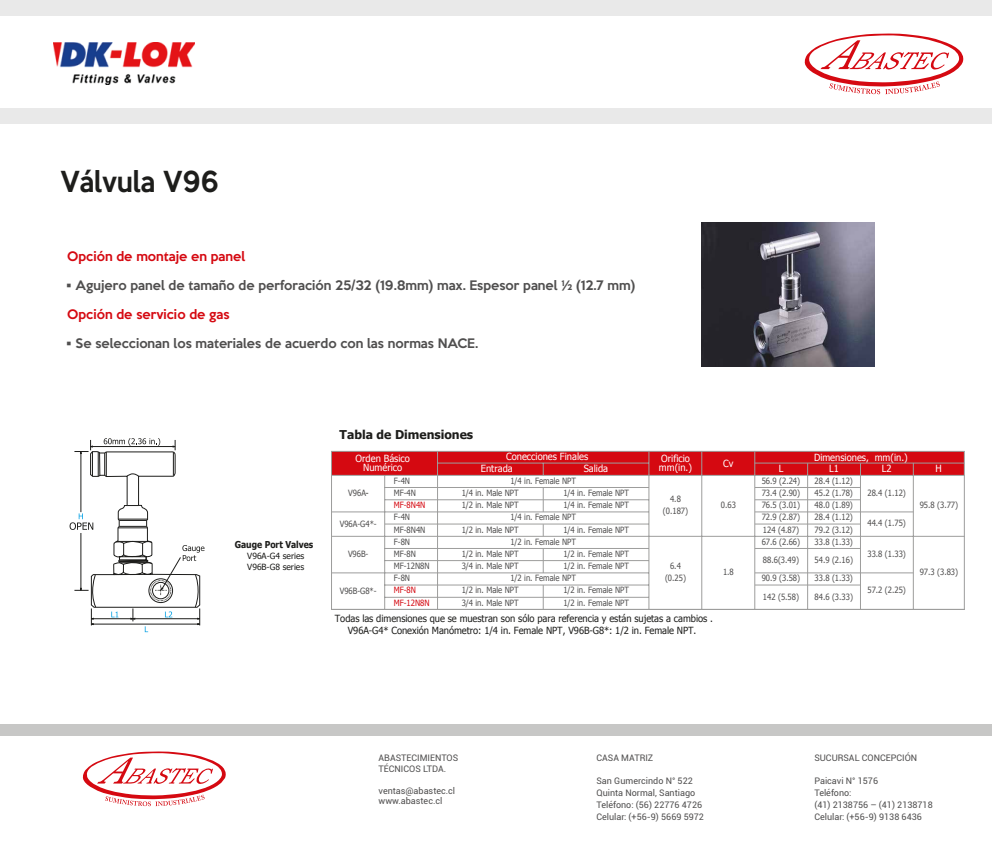
<style>
.page{position:relative;width:992px;height:853px;background:#fff}
.page>*{position:absolute;margin:0;border:0;box-sizing:border-box;transform-origin:0 0}
.t1{font:500 26.5px "Keep Calm";color:#1d1d1b;scale:.94 1}
.t2{font:700 12.2px "Tahoma";color:#1d1d1b}
.t3{font:500 12px "Keep Calm";color:#504f4f}
.t4{font:500 12px "Keep Calm";color:#d50911}
.t5{font:9.8px/12.3px "Tahoma";letter-spacing:-.005em;color:#1d1d1b;text-align:center;scale:.95 1}
.t6{font:9.8px/9px "Tahoma";color:#fff;text-align:center;scale:.95 1}
.t7{font:700 9.5px "Tahoma";color:#1d1d1b;scale:.9 1}
.t8{font:9px/12px "Roboto";color:#504f4f}
.t9{font:8.6px/12.2px "Tahoma";color:#504f4f;scale:.9 1}
.t10{font:8.6px/12.2px "Tahoma";color:#d50911;scale:.9 1}
.t11{font:8.5px/11px "Tahoma";color:#1d1d1b}
.s1{color:#1d1d1b}
</style>
<div class="page">
<div style="left:0;top:0;width:992px;height:124px;background:#e9e9e9"></div>
<div style="left:0;top:16px;width:992px;height:92px;background:#fff"></div>
<svg style="left:804px;top:33px;width:160px;height:61px"></svg>
<img style="left:54px;top:43px;width:141px;height:42px">
<svg style="left:82px;top:751px;width:144px;height:55px"></svg>
<div style="left:0;top:724px;width:992px;height:11px;background:#c7c7c6"></div>
<div style="left:331px;top:451px;width:632px;height:24px;background:#d50911"></div>
<div style="left:331px;top:451px;width:634px;height:159px;border:1px solid #9d9d9c"></div>
<hr style="left:384px;top:476px;width:1px;height:134px;background:#9d9d9c">
<hr style="left:437px;top:451px;width:1px;height:159px;background:#9d9d9c">
<hr style="left:649px;top:451px;width:1px;height:159px;background:#9d9d9c">
<hr style="left:701px;top:451px;width:1px;height:159px;background:#9d9d9c">
<hr style="left:754px;top:451px;width:1px;height:159px;background:#9d9d9c">
<hr style="left:807px;top:463px;width:1px;height:147px;background:#9d9d9c">
<hr style="left:860px;top:463px;width:1px;height:147px;background:#9d9d9c">
<hr style="left:913px;top:463px;width:1px;height:147px;background:#9d9d9c">
<hr style="left:438px;top:463px;width:211px;height:1px;background:#9d9d9c">
<hr style="left:332px;top:475px;width:633px;height:1px;background:#9d9d9c">
<hr style="left:384px;top:487px;width:264px;height:1px;background:#9d9d9c">
<hr style="left:385px;top:500px;width:264px;height:1px;background:#9d9d9c">
<hr style="left:332px;top:512px;width:316px;height:1px;background:#9d9d9c">
<hr style="left:385px;top:524px;width:263px;height:1px;background:#9d9d9c">
<hr style="left:332px;top:536px;width:633px;height:1px;background:#9d9d9c">
<hr style="left:384px;top:548px;width:264px;height:1px;background:#9d9d9c">
<hr style="left:384px;top:560px;width:265px;height:1px;background:#9d9d9c">
<hr style="left:332px;top:573px;width:317px;height:1px;background:#9d9d9c">
<hr style="left:384px;top:585px;width:265px;height:1px;background:#9d9d9c">
<hr style="left:384px;top:597px;width:265px;height:1px;background:#9d9d9c">
<hr style="left:332px;top:609px;width:633px;height:1px;background:#9d9d9c">
<svg style="left:543px;top:488px;width:1px;height:24px"></svg>
<svg style="left:543px;top:524px;width:1px;height:12px"></svg>
<svg style="left:543px;top:549px;width:1px;height:24px"></svg>
<svg style="left:543px;top:585px;width:1px;height:24px"></svg>
<hr style="left:754px;top:463px;width:210px;height:1px;background:#9d9d9c">
<hr style="left:755px;top:487px;width:105px;height:1px;background:#9d9d9c">
<hr style="left:755px;top:500px;width:105px;height:1px;background:#9d9d9c">
<hr style="left:755px;top:512px;width:158px;height:1px;background:#9d9d9c">
<hr style="left:755px;top:524px;width:105px;height:1px;background:#9d9d9c">
<hr style="left:755px;top:548px;width:105px;height:1px;background:#9d9d9c">
<hr style="left:755px;top:573px;width:158px;height:1px;background:#9d9d9c">
<hr style="left:755px;top:585px;width:105px;height:1px;background:#9d9d9c">
<img style="left:702px;top:223px;width:173px;height:143px">
<svg style="left:70px;top:438px;width:134px;height:194px"></svg>
<h1 class="t1" style="left:60px;top:158px;width:170px">Válvula V96</h1>
<h3 class="t4" style="left:67px;top:246px;width:179px">Opción de montaje en panel</h3>
<h3 class="t3" style="left:67px;top:275px;width:569px">• Agujero panel de tamaño de perforación 25/32 (19.8mm) max. Espesor panel ½ (12.7 mm)</h3>
<h3 class="t4" style="left:67px;top:304px;width:164px">Opción de servicio de gas</h3>
<h3 class="t3" style="left:67px;top:333px;width:412px">• Se seleccionan los materiales de acuerdo con las normas NACE.</h3>
<p class="t7" style="left:235px;top:538px;width:89px">Gauge Port Valves</p>
<p class="t11" style="left:247px;top:550px;width:59px">V96A-G4 series<br>V96B-G8 series</p>
<h2 class="t2" style="left:340px;top:426px;width:135px">Tabla de Dimensiones</h2>
<p class="t6" style="left:356px;top:454px;width:59px">Orden Básico<br>Numérico</p>
<p class="t6" style="left:481px;top:464px;width:35px">Entrada</p>
<p class="t6" style="left:584px;top:464px;width:27px">Salida</p>
<p class="t6" style="left:506px;top:452px;width:88px">Conecciones Finales</p>
<p class="t6" style="left:659px;top:454px;width:36px;text-align:left">Orificio mm(in.)</p>
<p class="t9" style="left:510px;top:474px;width:74px">1/4 in. Female NPT</p>
<p class="t9" style="left:510px;top:511px;width:74px">1/4 in. Female NPT</p>
<p class="t9" style="left:510px;top:535px;width:74px">1/2 in. Female NPT</p>
<p class="t9" style="left:510px;top:572px;width:74px">1/2 in. Female NPT</p>
<p class="t9" style="left:394px;top:474px;width:26px">F-4N<br>MF-4N</p>
<p class="t10" style="left:394px;top:499px;width:37px">MF-8N4N</p>
<p class="t9" style="left:394px;top:511px;width:41px">F-4N<br>MF-8N4N<br>F-8N<br>MF-8N<br>MF-12N8N<br>F-8N</p>
<p class="t10" style="left:394px;top:584px;width:41px">MF-8N<br>MF-12N8N</p>
<p class="t9" style="left:563px;top:486px;width:74px">1/4 in. Female NPT<br>1/4 in. Female NPT</p>
<p class="t9" style="left:563px;top:523px;width:74px">1/4 in. Female NPT</p>
<p class="t9" style="left:563px;top:547px;width:74px">1/2 in. Female NPT<br>1/2 in. Female NPT</p>
<p class="t9" style="left:563px;top:584px;width:74px">1/2 in. Female NPT<br>1/2 in. Female NPT</p>
<p class="t9" style="left:462px;top:486px;width:65px">1/4 in. Male NPT<br>1/2 in. Male NPT</p>
<p class="t9" style="left:462px;top:523px;width:65px">1/2 in. Male NPT</p>
<p class="t9" style="left:462px;top:547px;width:65px">1/2 in. Male NPT<br>3/4 in. Male NPT</p>
<p class="t9" style="left:462px;top:584px;width:65px">1/2 in. Male NPT<br>3/4 in. Male NPT</p>
<p class="t9" style="left:348px;top:487px;width:24px">V96A<span class="s1">-</span></p>
<p class="t9" style="left:663px;top:493px;width:29px;text-align:center">4.8 (0.187)</p>
<p class="t9" style="left:340px;top:517px;width:43px">V96A-G4*-</p>
<p class="t9" style="left:348px;top:548px;width:24px">V96B-</p>
<p class="t9" style="left:340px;top:584px;width:42px">V96B-G8*-</p>
<p class="t5" style="left:335px;top:612px;width:399px">Todas las dimensiones que se muestran son sólo para referencia y están sujetas a cambios .<br>V96A-G4* Conexión Manómetro: 1/4 in. Female NPT, V96B-G8*: 1/2 in. Female NPT.</p>
<p class="t9" style="left:665px;top:559px;width:25px;text-align:center">6.4 (0.25)</p>
<p class="t6" style="left:723px;top:458px;width:12px">Cv</p>
<p class="t9" style="left:721px;top:499px;width:18px">0.63</p>
<p class="t9" style="left:723px;top:566px;width:13px">1.8</p>
<p class="t6" style="left:779px;top:464px;width:6px">L</p>
<p class="t9" style="left:762px;top:474px;width:44px">56.9 (2.24)<br>73.4 (2.90)<br>76.5 (3.01)<br>72.9 (2.87)<br>124 (4.87)<br>67.6 (2.66)</p>
<p class="t9" style="left:762px;top:572px;width:44px">90.9 (3.58)</p>
<p class="t9" style="left:763px;top:554px;width:41px">88.6(3.49)</p>
<p class="t9" style="left:763px;top:590px;width:42px">142 (5.58)</p>
<p class="t6" style="left:814px;top:452px;width:100px">Dimensiones, mm(in.)</p>
<p class="t6" style="left:829px;top:464px;width:12px">L1</p>
<p class="t9" style="left:814px;top:474px;width:44px;text-align:justify">28.4 (1.12)<br>45.2 (1.78)<br>48.0 (1.89)<br>28.4 (1.12)<br>79.2 (3.12)<br>33.8 (1.33)</p>
<p class="t9" style="left:814px;top:572px;width:44px">33.8 (1.33)</p>
<p class="t9" style="left:814px;top:554px;width:44px">54.9 (2.16)</p>
<p class="t9" style="left:814px;top:590px;width:44px">84.6 (3.33)</p>
<p class="t6" style="left:882px;top:464px;width:12px">L2</p>
<p class="t9" style="left:867px;top:487px;width:44px">28.4 (1.12)</p>
<p class="t9" style="left:867px;top:517px;width:44px">44.4 (1.75)</p>
<p class="t9" style="left:867px;top:547px;width:44px">33.8 (1.33)</p>
<p class="t9" style="left:867px;top:584px;width:44px">57.2 (2.25)</p>
<p class="t6" style="left:935px;top:464px;width:8px">H</p>
<p class="t9" style="left:919px;top:499px;width:44px">95.8 (3.77)</p>
<p class="t9" style="left:919px;top:566px;width:44px">97.3 (3.83)</p>
<p class="t8" style="left:379px;top:752px;width:81px;line-height:10.8px">ABASTECIMIENTOS<br>TÉCNICOS LTDA.</p>
<p class="t8" style="left:379px;top:785px;width:78px;line-height:10.8px">ventas@abastec.cl www.abastec.cl</p>
<p class="t8" style="left:596px;top:752px;width:58px">CASA MATRIZ</p>
<p class="t8" style="left:596px;top:775px;width:109px">San Gumercindo N° 522<br>Quinta Normal, Santiago<br>Teléfono: (56) 22776 4726<br>Celular: (+56-9) 5669 5972</p>
<p class="t8" style="left:814px;top:752px;width:104px">SUCURSAL CONCEPCIÓN</p>
<p class="t8" style="left:814px;top:775px;width:120px">Paicavi N° 1576<br>Teléfono:<br>(41) 2138756 – (41) 2138718<br>Celular: (+56-9) 9138 6436</p>
</div>
